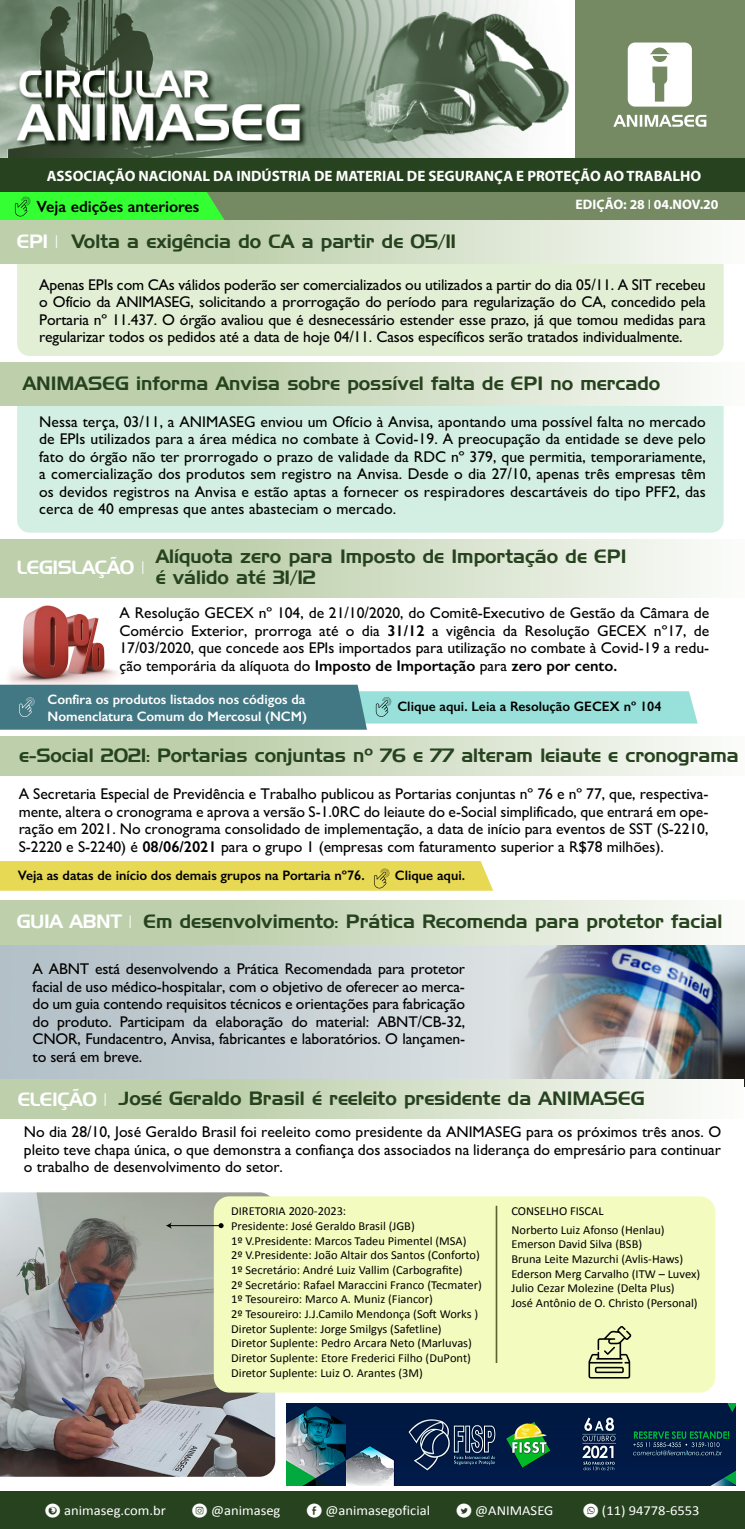
<style>
.page{position:relative;width:745px;height:1529px;background:#fff}
.page>*{position:absolute;margin:0;border:0;box-sizing:border-box;transform-origin:0 0}
.t1{font:18.75px/21.2px "Handel Gothic BT";color:#26421e}
.t2{font:18.75px "Handel Gothic BT";letter-spacing:-.025em;color:#fff}
.t3{font:600 16.25px "Gill Sans";color:#000}
.t4{font:15.62px/17.5px "M Gill Sans";color:#000;text-align:justify}
.t5{font:600 15.62px "Gill Sans";color:#000}
.t6{font:700 15px "Myriad Pro";color:#fff}
.t7{font:600 13.75px "Gill Sans";color:#000}
.t8{font:600 13.75px/16.9px "Gill Sans";color:#fff}
.t9{font:13.75px "Calibri";color:#fff;scale:1.05 1}
.t10{font:700 13.75px "Myriad Pro";color:#fff}
.t11{font:12.25px/14.6px "Calibri";color:#000}
.s1{font-weight:400}
.s2{color:#fff}
.s3{font-family:"Gill Sans";font-weight:600}
.s4{font-family:"M Gill Sans";font-weight:400}
.s5{font-family:"Social Media Circled"}
</style>
<div class="page">
<img style="left:0;top:597px;width:130px;height:88px">
<img style="left:0;top:944px;width:744px;height:136px">
<img style="left:0;top:1192px;width:275px;height:285px">
<div style="left:17px;top:237px;width:706px;height:119px;background:#e2efd5;border-radius:12px"></div>
<img style="left:0;top:0;width:569px;height:158px">
<div style="left:0;top:190px;width:744px;height:31px;background:#758a63"></div>
<div style="left:575px;top:0;width:169px;height:161px;background:#758a63"></div>
<div style="left:0;top:158px;width:744px;height:34px;background:#26421e"></div>
<svg style="left:627px;top:43px;width:64px;height:64px;background:#e8ebe5"></svg>
<svg style="left:613px;top:115px;width:93px;height:12px"></svg>
<svg style="left:0;top:221px;width:723px;height:43px"></svg>
<div style="left:17px;top:378px;width:706px;height:155px;background:#d3efe4;border-radius:12px"></div>
<svg style="left:0;top:363px;width:723px;height:43px;background:#d1ddc5"></svg>
<svg style="left:0;top:539px;width:704px;height:58px;background:#d0ddc3"></svg>
<svg style="left:0;top:900px;width:704px;height:44px;background:#d0ddc3"></svg>
<svg style="left:0;top:1080px;width:696px;height:39px;background:#d0ddc3"></svg>
<svg style="left:0;top:737px;width:704px;height:38px;background:#d0ddc3"></svg>
<svg style="left:0;top:192px;width:225px;height:29px;background:#39f638"></svg>
<div style="left:0;top:1492px;width:744px;height:37px;background:#26421e"></div>
<svg style="left:0;top:685px;width:697px;height:45px;background:#7aaeb2"></svg>
<svg style="left:0;top:861px;width:493px;height:30px;background:#e7d957"></svg>
<div style="left:214px;top:1196px;width:500px;height:196px;background:#f3fcbe;border-radius:16px"></div>
<hr style="left:495px;top:1206px;width:2px;height:157px;background:#586331">
<svg style="left:588px;top:1326px;width:43px;height:52px"></svg>
<img style="left:286px;top:1403px;width:449px;height:82px">
<hr style="left:170px;top:1225px;width:51px;height:1px;background:#000">
<svg style="left:166px;top:1222px;width:5px;height:7px"></svg>
<svg style="left:218px;top:1223px;width:5px;height:5px"></svg>
<svg style="left:56px;top:235px;width:1px;height:13px"></svg>
<svg style="left:142px;top:561px;width:1px;height:13px"></svg>
<svg style="left:130px;top:915px;width:1px;height:13px"></svg>
<svg style="left:105px;top:1093px;width:1px;height:12px"></svg>
<p class="t6" style="left:47px;top:166px;width:655px">ASSOCIAÇÃO NACIONAL DA INDÚSTRIA DE MATERIAL DE SEGURANÇA E PROTEÇÃO AO TRABALHO</p>
<p class="t10" style="left:575px;top:196px;width:144px">EDIÇÃO: 28 <span class="s1">I</span> 04.NOV.20</p>
<p class="t1" style="left:17px;top:231px;width:440px"><span class="s2">EPI</span> Volta a exigência do CA a partir de 05/11</p>
<p class="t3" style="left:37px;top:197px;width:164px">Veja edições anteriores</p>
<p class="t4" style="left:39px;top:276px;width:667px">Apenas EPIs com CAs válidos poderão ser comercializados ou utilizados a partir do dia 05/11. A SIT recebeu o Ofício da ANIMASEG, solicitando a prorrogação do período para regularização do CA, concedido pela Portaria nº 11.437. O órgão avaliou que é desnecessário estender esse prazo, já que tomou medidas para regularizar todos os pedidos até a data de hoje 04/11. Casos específicos serão tratados individualmente.</p>
<p class="t1" style="left:23px;top:373px;width:638px">ANIMASEG informa Anvisa sobre possível falta de EPI no mercado</p>
<p class="t4" style="left:39px;top:413px;width:667px">Nessa terça, 03/11, a ANIMASEG enviou um Ofício à Anvisa, apontando uma possível falta no mercado de EPIs utilizados para a área médica no combate à Covid-19. A preocupação da entidade se deve pelo fato do órgão não ter prorrogado o prazo de validade da RDC nº 379, que permitia, temporariamente, a comercialização dos produtos sem registro na Anvisa. Desde o dia 27/10, apenas três empresas têm os devidos registros na Anvisa e estão aptas a fornecer os respiradores descartáveis do tipo PFF2, das cerca de 40 empresas que antes abasteciam o mercado.</p>
<p class="t2" style="left:17px;top:555px;width:119px">LEGISLAÇÃO</p>
<p class="t1" style="left:156px;top:545px;width:472px">Alíquota zero para Imposto de Importação de EPI é válido até 31/12</p>
<p class="t4" style="left:119px;top:604px;width:591px">A Resolução GECEX nº 104, de 21/10/2020, do Comitê-Executivo de Gestão da Câmara de Comércio Exterior, prorroga até o dia <span class="s3">31/12</span> a vigência da Resolução GECEX nº17, de 17/03/2020, que concede aos EPIs importados para utilização no combate à Covid-19 a redu-</p>
<p class="t5" style="left:119px;top:656px;width:499px"><span class="s4">ção temporária da alíquota do</span> Imposto de Importação <span class="s4">para</span> zero por cento.</p>
<p class="t8" style="left:48px;top:691px;width:261px">Confira os produtos listados nos códigos da<br>Nomenclatura Comum do Mercosul (NCM)</p>
<p class="t7" style="left:397px;top:698px;width:265px">Clique aqui. Leia a Resolução GECEX nº 104</p>
<p class="t1" style="left:19px;top:744px;width:720px">e-Social 2021: Portarias conjuntas nº 76 e 77 alteram leiaute e cronograma</p>
<p class="t4" style="left:19px;top:785px;width:690px">A Secretaria Especial de Previdência e Trabalho publicou as Portarias conjuntas nº 76 e nº 77, que, respectiva&shy;mente, altera o cronograma e aprova a versão S-1.0RC do leiaute do e-Social simplificado, que entrará em ope&shy;ração em 2021. No cronograma consolidado de implementação, a data de início para eventos de SST (S-2210, S-2220 e S-2240) é <span class="s3">08/06/2021</span> para o grupo 1 (empresas com faturamento superior a R$78 milhões).</p>
<p class="t7" style="left:18px;top:867px;width:348px">Veja as datas de início dos demais grupos na Portaria nº76.</p>
<p class="t7" style="left:394px;top:867px;width:72px">Clique aqui.</p>
<p class="t1" style="left:17px;top:911px;width:706px"><span class="s2">GUIA ABNT</span> Em desenvolvimento: Prática Recomenda para protetor facial</p>
<p class="t4" style="left:33px;top:960px;width:433px">A ABNT está desenvolvendo a Prática Recomendada para protetor facial de uso médico-hospitalar, com o objetivo de oferecer ao merca&shy;do um guia contendo requisitos técnicos e orientações para fabricação do produto. Participam da elaboração do material: ABNT/CB-32, CNOR, Fundacentro, Anvisa, fabricantes e laboratórios. O lançamen&shy;to será em breve.</p>
<p class="t1" style="left:18px;top:1088px;width:628px"><span class="s2">ELEIÇÃO</span> José Geraldo Brasil é reeleito presidente da ANIMASEG</p>
<p class="t4" style="left:24px;top:1123px;width:698px">No dia 28/10, José Geraldo Brasil foi reeleito como presidente da ANIMASEG para os próximos três anos. O pleito teve chapa única, o que demonstra a confiança dos associados na liderança do empresário para continuar o trabalho de desenvolvimento do setor.</p>
<p class="t11" style="left:231px;top:1204px;width:252px">DIRETORIA 2020-2023:<br>Presidente: José Geraldo Brasil (JGB)<br>1º V.Presidente: Marcos Tadeu Pimentel (MSA)<br>2º V.Presidente: João Altair dos Santos (Conforto)<br>1º Secretário: André Luiz Vallim (Carbografite)<br>2º Secretário: Rafael Maraccini Franco (Tecmater)<br>1º Tesoureiro: Marco A. Muniz (Fiancor)<br>2º Tesoureiro: J.J.Camilo Mendonça (Soft Works )<br>Diretor Suplente: Jorge Smilgys (Safetline)<br>Diretor Suplente: Pedro Arcara Neto (Marluvas)<br>Diretor Suplente: Etore Frederici Filho (DuPont)<br>Diretor Suplente: Luiz O. Arantes (3M)</p>
<p class="t11" style="left:511px;top:1202px;width:155px;line-height:18.4px">CONSELHO FISCAL<br>Norberto Luiz Afonso (Henlau)</p>
<p class="t11" style="left:511px;top:1237px;width:190px">Emerson David Silva (BSB)<br>Bruna Leite Mazurchi (Avlis-Haws)<br>Ederson Merg Carvalho (ITW – Luvex)<br>Julio Cezar Molezine (Delta Plus)<br>José Antônio de O. Christo (Personal)</p>
<p class="t9" style="left:45px;top:1502px;width:116px"><span class="s5">p</span> animaseg.com.br</p>
<p class="t9" style="left:192px;top:1502px;width:85px"><span class="s5">Q</span> @animaseg</p>
<p class="t9" style="left:306px;top:1502px;width:119px"><span class="s5">E</span> @animasegoficial</p>
<p class="t9" style="left:456px;top:1502px;width:94px"><span class="s5">D</span> @ANIMASEG</p>
<p class="t9" style="left:582px;top:1502px;width:112px"><span class="s5">L</span> (11) 94778-6553</p>
</div>
